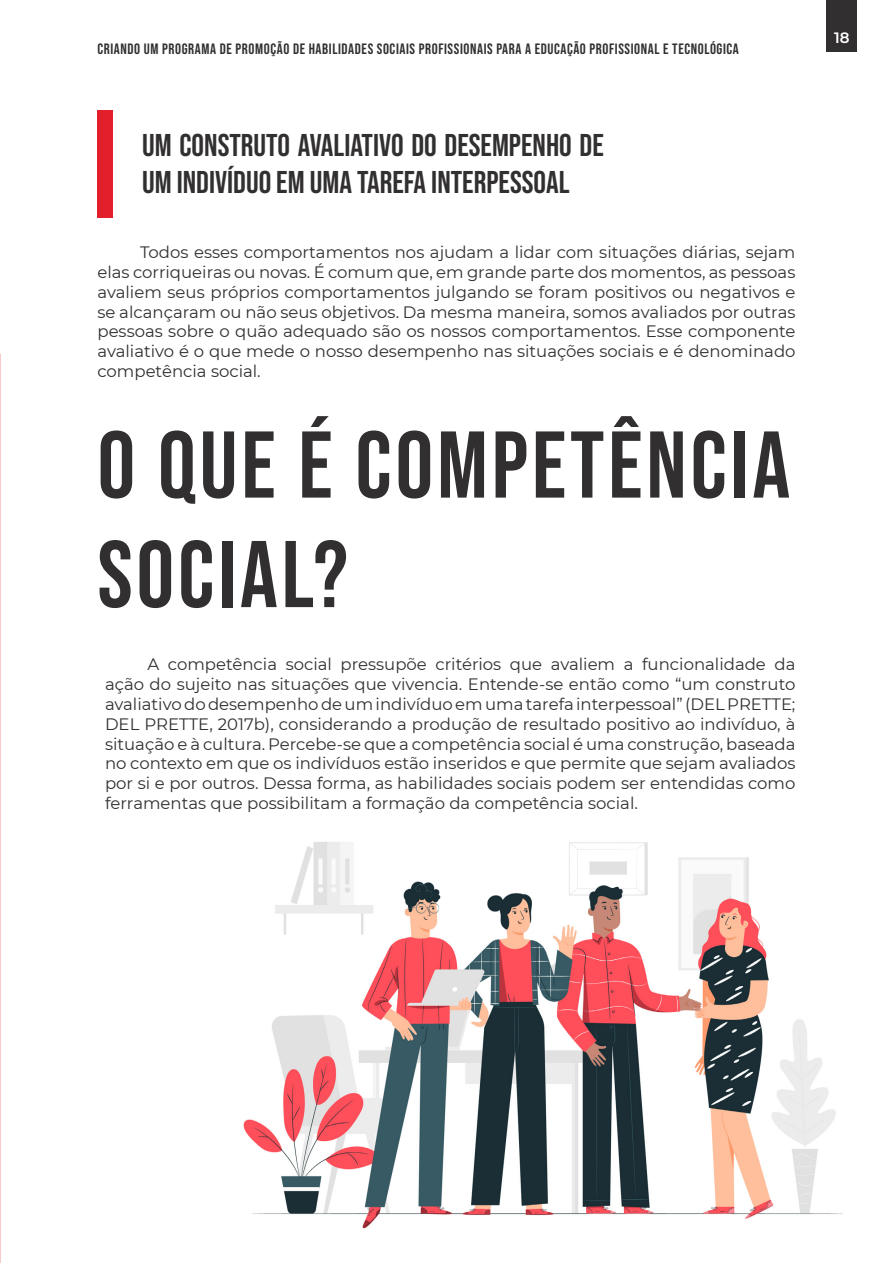
<style>
.page{position:relative;width:893px;height:1263px;background:#fff}
.page>*{position:absolute;margin:0;border:0;box-sizing:border-box;transform-origin:0 0}
.t1{font:94.5px/109.5px "Bebas Neue";letter-spacing:.04em;color:#312f30}
.Left_Justify_Drop_Ca{font:31.5px/37.8px "Bebas Neue";color:#312f30}
.Left_Justify_Drop_Ca-2{font:16.5px/19.8px "Montserrat";color:#312f30;text-align:justify}
.t2{font:15px "Bebas Neue";letter-spacing:.04em;color:#312f30}
.t3{font:600 15px "Montserrat";color:#fff}
</style>
<div class="page">
<img style="left:243px;top:842px;width:600px;height:387px">
<svg style="left:0;top:354px;width:1px;height:909px"></svg>
<div style="left:98px;top:111px;width:15px;height:107px;background:#e21f2a"></div>
<div style="left:827px;top:0;width:30px;height:52px;background:#312f30"></div>
<p class="t2" style="left:98px;top:41px;width:643px">CRIANDO UM PROGRAMA DE PROMOÇÃO DE HABILIDADES SOCIAIS PROFISSIONAIS PARA A EDUCAÇÃO PROFISSIONAL E TECNOLÓGICA</p>
<p class="Left_Justify_Drop_Ca" style="left:142px;top:126px;width:463px">UM CONSTRUTO AVALIATIVO DO DESEMPENHO DE<br>UM INDIVÍDUO EM UMA TAREFA INTERPESSOAL</p>
<p class="Left_Justify_Drop_Ca-2" style="left:98px;top:242px;width:699px;text-indent:43px">Todos esses comportamentos nos ajudam a lidar com situações diárias, sejam elas corriqueiras ou novas. É comum que, em grande parte dos momentos, as pessoas avaliem seus próprios comportamentos julgando se foram positivos ou negativos e se alcançaram ou não seus objetivos. Da mesma maneira, somos avaliados por outras pessoas sobre o quão adequado são os nossos comportamentos. Esse componente avaliativo é o que mede o nosso desempenho nas situações sociais e é denominado competência social.</p>
<p class="t1" style="left:98px;top:409px;width:694px">O QUE É COMPETÊNCIA<br>SOCIAL?</p>
<p class="Left_Justify_Drop_Ca-2" style="left:105px;top:654px;width:692px;text-indent:43px">A competência social pressupõe critérios que avaliem a funcionalidade da ação do sujeito nas situações que vivencia. Entende-se então como “um construto avaliativo do desempenho de um indivíduo em uma tarefa interpessoal” (DEL PRETTE; DEL PRETTE, 2017b), considerando a produção de resultado positivo ao indivíduo, à situação e à cultura. Percebe-se que a competência social é uma construção, baseada no contexto em que os indivíduos estão inseridos e que permite que sejam avaliados por si e por outros. Dessa forma, as habilidades sociais podem ser entendidas como ferramentas que possibilitam a formação da competência social.</p>
<p class="t3" style="left:834px;top:27px;width:17px">18</p>
</div>
